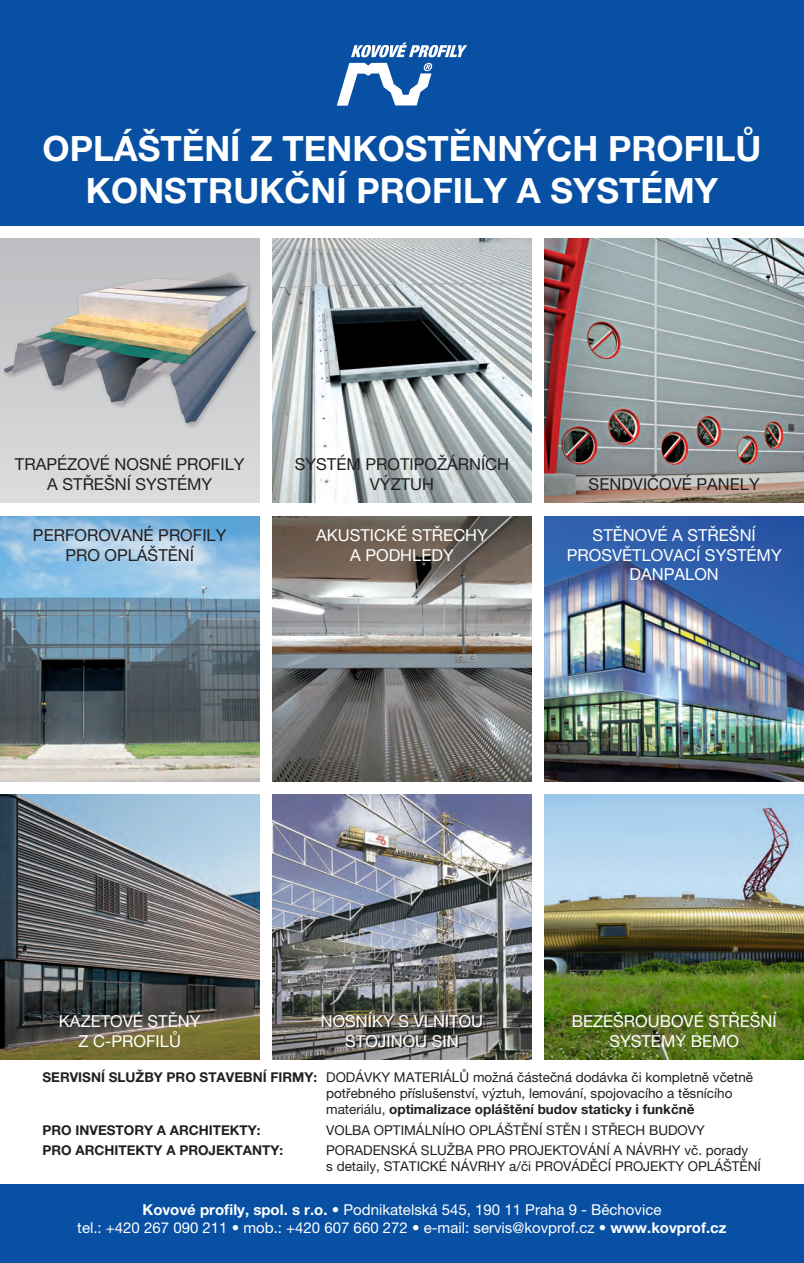
<style>
.page{position:relative;width:804px;height:1263px;background:#fff}
.page>*{position:absolute;margin:0;border:0;box-sizing:border-box;transform-origin:0 0}
.t1{font:700 34.95px/41.8px "Helvetica Neue LT Pro";color:#fff;text-align:center}
.t2{font:16.5px/19.8px "Helvetica Neue LT Pro";color:#fff;text-align:center}
.t3{font:16.5px/19.8px "Helvetica Neue LT Pro";color:#231f20}
.t4{font:15px/18px "Helvetica Neue LT Pro";color:#fff;text-align:center}
.t5{font:13.5px/16.2px "Helvetica Neue LT Pro";color:#231f20}
.t6{font:700 13.5px "Helvetica Neue LT Pro";color:#231f20}
.s1{font-weight:700}
</style>
<div class="page">
<svg style="left:0;top:238px;width:259px;height:265px;background:#d3d4d6"></svg>
<div style="left:0;top:1184px;width:804px;height:79px;background:#0850a3"></div>
<img style="left:2px;top:249px;width:257px;height:194px">
<div style="left:1px;top:0;width:803px;height:225px;background:#0850a3"></div>
<img style="left:0;top:516px;width:259px;height:265px">
<img style="left:272px;top:238px;width:259px;height:265px">
<img style="left:272px;top:516px;width:259px;height:265px">
<img style="left:0;top:795px;width:259px;height:264px">
<img style="left:544px;top:238px;width:260px;height:265px">
<img style="left:544px;top:795px;width:260px;height:264px">
<img style="left:272px;top:795px;width:259px;height:264px">
<div style="left:323px;top:1016px;width:160px;height:32px;background:#231f20;opacity:.75"></div>
<img style="left:544px;top:516px;width:260px;height:265px">
<svg style="left:351px;top:43px;width:116px;height:14px"></svg>
<svg style="left:337px;top:63px;width:95px;height:43px"></svg>
<h1 class="t1" style="left:43px;top:127px;width:720px">OPLÁŠTĚNÍ Z TENKOSTĚNNÝCH PROFILŮ<br>KONSTRUKČNÍ PROFILY A SYSTÉMY</h1>
<p class="t3" style="left:15px;top:454px;width:21px">TRAPÉ</p>
<p class="t3" style="left:67px;top:454px;width:22px">ZOVÉ</p>
<p class="t3" style="left:115px;top:454px;width:13px">NOSNÉ</p>
<p class="t3" style="left:176px;top:454px;width:12px">PRO</p>
<p class="t3" style="left:211px;top:454px;width:19px">FILY</p>
<p class="t3" style="left:47px;top:474px;width:27px">A STŘEŠNÍ</p>
<p class="t3" style="left:135px;top:474px;width:12px">SYSTÉMY</p>
<p class="t3" style="left:33px;top:525px;width:54px">PERFOROVANÉ</p>
<p class="t3" style="left:158px;top:525px;width:12px">PRO</p>
<p class="t3" style="left:193px;top:525px;width:19px">FILY</p>
<p class="t3" style="left:65px;top:545px;width:12px">PRO</p>
<p class="t3" style="left:104px;top:545px;width:11px">OPLÁŠTĚNÍ</p>
<p class="t3" style="left:295px;top:454px;width:23px">SYSTÉM</p>
<p class="t3" style="left:365px;top:454px;width:47px">PROTIPOŽÁRNÍCH<br>VÝZTUH</p>
<p class="t2" style="left:316px;top:525px;width:22px">AKUSTICKÉ</p>
<p class="t2" style="left:412px;top:525px;width:12px">STŘECHY</p>
<p class="t2" style="left:350px;top:545px;width:28px">A PODHLEDY</p>
<p class="t3" style="left:588px;top:474px;width:21px">SENDVI</p>
<p class="t3" style="left:647px;top:474px;width:24px">ČOVÉ</p>
<p class="t3" style="left:696px;top:474px;width:12px">PANELY</p>
<p class="t2" style="left:567px;top:525px;width:216px">STĚNOVÉ A STŘEŠNÍ<br>PROSVĚTLOVACÍ SYSTÉMY<br>DANPALON</p>
<p class="t2" style="left:59px;top:1011px;width:43px">KAZETOVÉ</p>
<p class="t2" style="left:148px;top:1011px;width:12px">STĚNY</p>
<p class="t2" style="left:78px;top:1031px;width:45px">Z C-PRO</p>
<p class="t2" style="left:146px;top:1031px;width:19px">FILŮ</p>
<p class="t2" style="left:321px;top:1011px;width:23px">NOSNÍKY</p>
<p class="t2" style="left:398px;top:1011px;width:27px">S VLNITOU</p>
<p class="t2" style="left:345px;top:1031px;width:12px">STOJINOU</p>
<p class="t2" style="left:432px;top:1031px;width:28px">SIN</p>
<p class="t2" style="left:571px;top:1011px;width:44px">BEZEŠROUBOVÉ</p>
<p class="t2" style="left:708px;top:1011px;width:11px">STŘEŠNÍ</p>
<p class="t2" style="left:609px;top:1031px;width:12px">SYSTÉMY</p>
<p class="t2" style="left:690px;top:1031px;width:50px">BEMO</p>
<p class="t5" style="left:326px;top:1069px;width:428px;text-indent:-284px"><span class="s1">SERVISNÍ SLUŽBY PRO STAVEBNÍ FIRMY:</span> DODÁVKY MATERIÁLŮ MOŽNÁ ČÁSTEČNÁ DODÁVKA ČI KOMPLETNĚ VČETNĚ<br>POTŘEBNÉHO PŘÍSLUŠENSTVÍ, VÝZTUH, LEMOVÁNÍ, SPOJOVACÍHO A TĚSNÍCÍHO<br>MATERIÁLU, <span class="s1">optimalizace opláštění budov staticky i funkčně</span></p>
<p class="t6" style="left:43px;top:1121px;width:219px">PRO INVESTORY A ARCHITEKTY:</p>
<p class="t5" style="left:326px;top:1122px;width:380px">VOLBA OPTIMÁLNÍHO OPLÁŠTĚNÍ STĚN I STŘECH BUDOVY</p>
<p class="t6" style="left:43px;top:1142px;width:242px">PRO ARCHITEKTY A PROJEKTANTY:</p>
<p class="t5" style="left:326px;top:1142px;width:436px">PORADENSKÁ SLUŽBA PRO PROJEKTOVÁNÍ A NÁVRHY VČ. PORADY<br>S DETAILY, STATICKÉ NÁVRHY A/ČI PROVÁDĚCÍ PROJEKTY OPLÁŠTĚNÍ</p>
<p class="t4" style="left:77px;top:1200px;width:651px"><span class="s1">Kovové profily, spol. s r.o. •</span> PODNIKATELSKÁ 545, 190 11 PRAHA 9 - BĚCHOVICE<br>TEL.: +420 267 090 211 • MOB.: +420 607 660 272 • E-MAIL: SERVIS@KOVPROF.CZ • <span class="s1">www.kovprof.cz</span></p>
</div>
